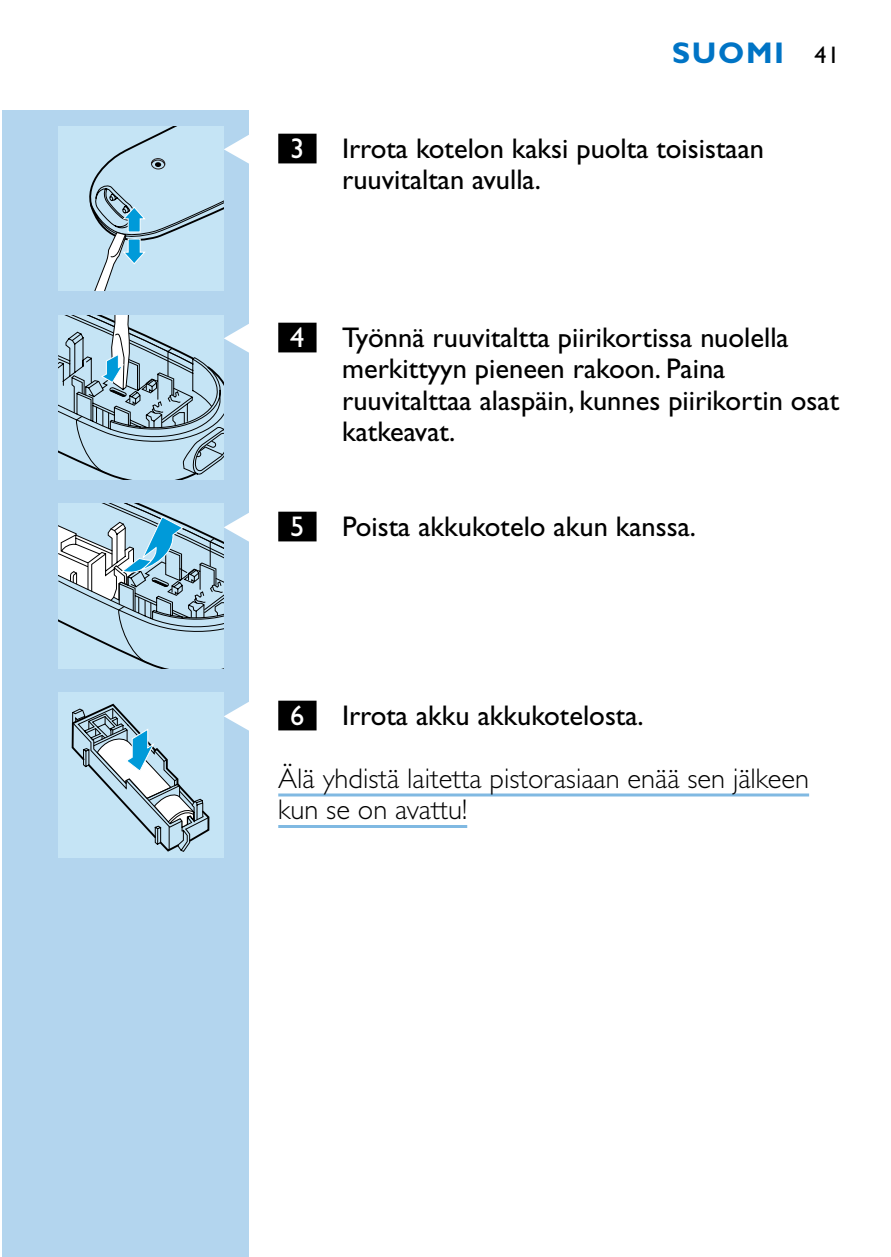
<style>
.page{position:relative;width:891px;height:1257px;background:#fff}
.page>*{position:absolute;margin:0;border:0;box-sizing:border-box;transform-origin:0 0}
.t1{font:54px "Philips Tape";color:#fff}
.t2{font:700 30px "Gill Sans";letter-spacing:.055em;color:#0074c5}
.t3{font:28.5px/31.5px "Gill Sans";color:#000}
.t4{font:300 28.5px/31.5px "Gill Sans";color:#000}
.s1{font-weight:400;font-size:24px;color:#000}
.s2{font-family:"Gill Sans";font-size:28.5px}
</style>
<div class="page">
<div style="left:2px;top:110px;width:247px;height:1147px;background:#b3d5ee"></div>
<div style="left:278px;top:134px;width:39px;height:29px;background:#000"></div>
<div style="left:278px;top:323px;width:39px;height:29px;background:#000"></div>
<div style="left:278px;top:512px;width:39px;height:29px;background:#000"></div>
<div style="left:278px;top:701px;width:39px;height:29px;background:#000"></div>
<hr style="left:278px;top:794px;width:531px;height:2px;background:#80b9e2">
<hr style="left:278px;top:825px;width:189px;height:3px;background:#80b9e2">
<div style="left:58px;top:126px;width:165px;height:165px;background:#c5e4f5"></div>
<svg style="left:89px;top:126px;width:134px;height:165px"></svg>
<svg style="left:58px;top:315px;width:165px;height:165px"></svg>
<svg style="left:58px;top:504px;width:165px;height:165px"></svg>
<div style="left:58px;top:693px;width:165px;height:165px;background:#c5e4f5"></div>
<svg style="left:71px;top:703px;width:139px;height:149px"></svg>
<p class="t2" style="left:672px;top:43px;width:169px">SUOMI <span class="s1">41</span></p>
<h1 class="t1" style="left:219px;top:113px;width:87px">C <span class="s2">3</span></h1>
<p class="t3" style="left:342px;top:135px;width:424px">Irrota kotelon kaksi puolta toisistaan ruuvitaltan avulla.</p>
<h1 class="t1" style="left:219px;top:302px;width:87px">C <span class="s2">4</span></h1>
<p class="t3" style="left:342px;top:324px;width:499px">Työnnä ruuvitaltta piirikortissa nuolella merkittyyn pieneen rakoon. Paina ruuvitalttaa alaspäin, kunnes piirikortin osat katkeavat.</p>
<h1 class="t1" style="left:219px;top:491px;width:87px">C <span class="s2">5</span></h1>
<p class="t3" style="left:342px;top:513px;width:356px">Poista akkukotelo akun kanssa.</p>
<h1 class="t1" style="left:219px;top:680px;width:87px">C <span class="s2">6</span></h1>
<p class="t3" style="left:342px;top:702px;width:303px">Irrota akku akkukotelosta.</p>
<p class="t4" style="left:278px;top:765px;width:532px">Älä yhdistä laitetta pistorasiaan enää sen jälkeen kun se on avattu!</p>
</div>
